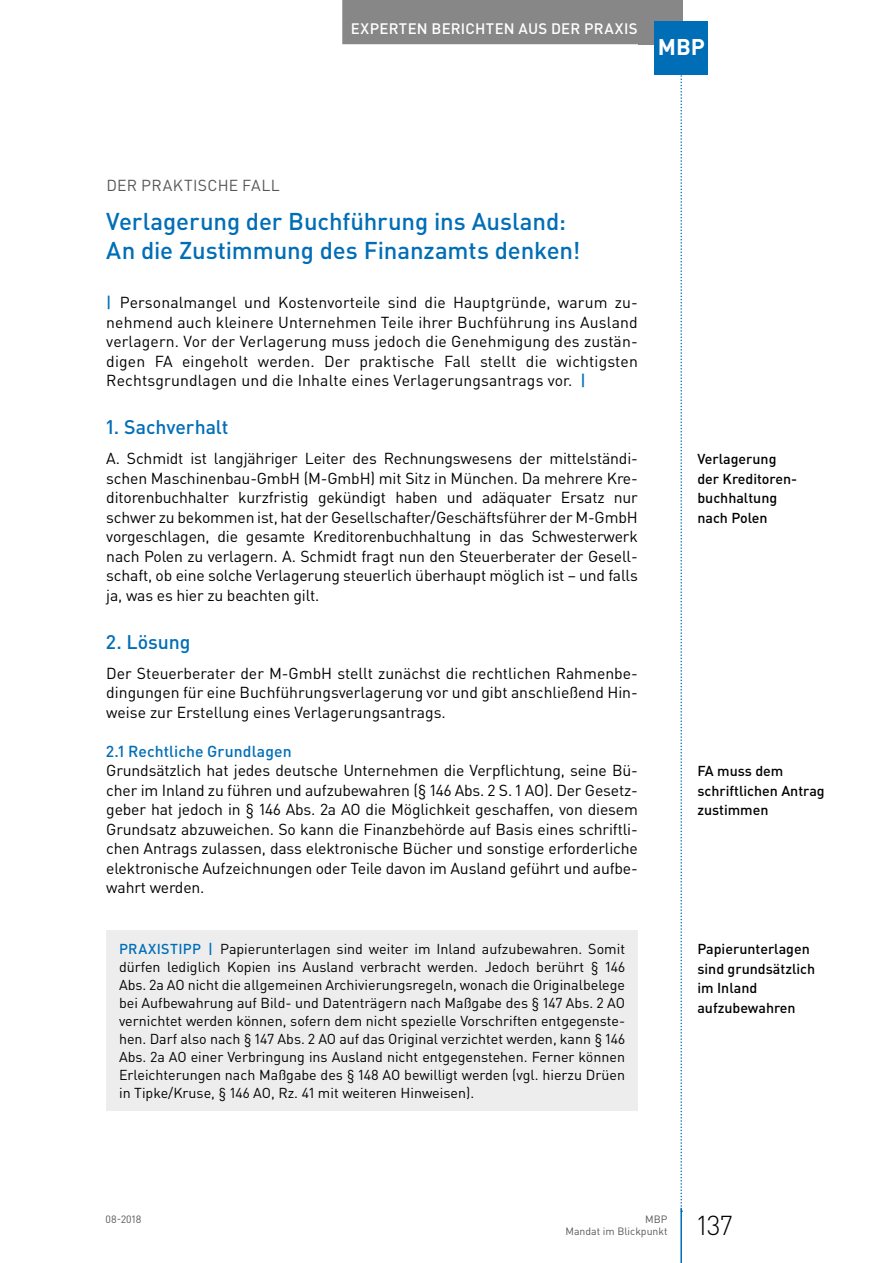
<style>
.page{position:relative;width:893px;height:1263px;background:#fff}
.page>*{position:absolute;margin:0;border:0;box-sizing:border-box;transform-origin:0 0}
.t1{font:300 27px "DIN Pro";color:#000}
.t2{font:500 24px/28.5px "DIN Pro";letter-spacing:-.005em;color:#006eb7}
.t3{font:700 22.5px "DIN Pro";color:#fff}
.t4{font:500 19.5px "DIN Pro";letter-spacing:-.005em;color:#006eb7}
.t5{font:15.75px/19.5px "DIN Pro";letter-spacing:-.01em;color:#000;text-align:justify}
.t6{font:500 15.75px "DIN Pro";letter-spacing:.005em;color:#006eb7}
.t7{font:15.75px "DIN Pro";letter-spacing:.025em;color:#575756}
.t8{font:500 15px "DIN Pro";letter-spacing:.025em;color:#fff}
.t9{font:14.25px/18px "DIN Pro";color:#000;text-align:justify}
.t10{font:500 14.25px/19.5px "DIN Pro";color:#000}
.t11{font:500 14.25px "DIN Pro";color:#006eb7}
.t12{font:10.5px/12.8px "DIN Pro";color:#575756;text-align:right}
.s1{font-weight:500;color:#006eb7}
</style>
<div class="page">
<svg style="left:680px;top:74px;width:2px;height:1134px"></svg>
<div style="left:638px;top:0;width:44px;height:44px;background:#878787"></div>
<hr style="left:680px;top:1208px;width:2px;height:55px;background:#006eb7">
<div style="left:342px;top:0;width:304px;height:44px;background:#878787"></div>
<div style="left:655px;top:21px;width:53px;height:53px;background:#006eb7"></div>
<div style="left:106px;top:930px;width:532px;height:180px;background:#ededed"></div>
<p class="t8" style="left:351px;top:18px;width:288px">Experten berichten aus der Praxis</p>
<h3 class="t3" style="left:658px;top:32px;width:49px">MBP</h3>
<p class="t7" style="left:106px;top:175px;width:175px">DER PRAKTISCHE FALL</p>
<h2 class="t2" style="left:106px;top:206px;width:476px">Verlagerung der Buchführung ins Ausland:<br>An die Zustimmung des Finanzamts denken!</h2>
<p class="t5" style="left:106px;top:292px;width:533px"><span class="s1">|</span> Personalmangel und Kostenvorteile sind die Hauptgründe, warum zu&shy;nehmend auch kleinere Unternehmen Teile ihrer Buchführung ins Ausland verlagern. Vor der Verlagerung muss jedoch die Genehmigung des zustän&shy;digen FA eingeholt werden. Der praktische Fall stellt die wichtigsten Rechtsgrundlagen und die Inhalte eines Verlagerungsantrags vor. <span class="s1">|</span></p>
<p class="t4" style="left:106px;top:414px;width:124px">1. Sachverhalt</p>
<p class="t5" style="left:106px;top:448px;width:533px">A. Schmidt ist langjähriger Leiter des Rechnungswesens der mittelständi&shy;schen Maschinenbau-GmbH (M-GmbH) mit Sitz in München. Da mehrere Kre&shy;ditorenbuchhalter kurzfristig gekündigt haben und adäquater Ersatz nur schwer zu bekommen ist, hat der Gesellschafter/Geschäftsführer der M-GmbH vorgeschlagen, die gesamte Kreditorenbuchhaltung in das Schwesterwerk nach Polen zu verlagern. A. Schmidt fragt nun den Steuerberater der Gesell&shy;schaft, ob eine solche Verlagerung steuerlich überhaupt möglich ist – und falls ja, was es hier zu beachten gilt.</p>
<p class="t4" style="left:106px;top:629px;width:86px">2. Lösung</p>
<p class="t5" style="left:106px;top:663px;width:533px">Der Steuerberater der M-GmbH stellt zunächst die rechtlichen Rahmenbe&shy;dingungen für eine Buchführungsverlagerung vor und gibt anschließend Hin&shy;weise zur Erstellung eines Verlagerungsantrags.</p>
<p class="t6" style="left:106px;top:740px;width:187px">2.1 Rechtliche Grundlagen</p>
<p class="t5" style="left:106px;top:760px;width:533px">Grundsätzlich hat jedes deutsche Unternehmen die Verpflichtung, seine Bü&shy;cher im Inland zu führen und aufzubewahren (§ 146 Abs. 2 S. 1 AO). Der Gesetz&shy;geber hat jedoch in § 146 Abs. 2a AO die Möglichkeit geschaffen, von diesem Grundsatz abzuweichen. So kann die Finanzbehörde auf Basis eines schriftli&shy;chen Antrags zulassen, dass elektronische Bücher und sonstige erforderliche elektronische Aufzeichnungen oder Teile davon im Ausland geführt und aufbe&shy;wahrt werden.</p>
<p class="t9" style="left:119px;top:939px;width:508px;text-indent:89px"><span class="s1">|</span> Papierunterlagen sind weiter im Inland aufzubewahren. Somit dürfen lediglich Kopien ins Ausland verbracht werden. Jedoch berührt § 146<br>Abs. 2a AO nicht die allgemeinen Archivierungsregeln, wonach die Originalbelege bei Aufbewahrung auf Bild- und Datenträgern nach Maßgabe des § 147 Abs. 2 AO vernichtet werden können, sofern dem nicht spezielle Vorschriften entgegenste&shy;hen. Darf also nach § 147 Abs. 2 AO auf das Original verzichtet werden, kann § 146<br>Abs. 2a AO einer Verbringung ins Ausland nicht entgegenstehen. Ferner können Erleichterungen nach Maßgabe des § 148 AO bewilligt werden (vgl. hierzu Drüen in Tipke/Kruse, § 146 AO, Rz. 41 mit weiteren Hinweisen).</p>
<p class="t11" style="left:119px;top:939px;width:9px">PRAXI</p>
<p class="t11" style="left:161px;top:939px;width:8px">STIPP</p>
<p class="t10" style="left:697px;top:449px;width:101px">Verlagerung der Kreditoren&shy;buchhaltung nach Polen</p>
<p class="t10" style="left:697px;top:761px;width:129px">FA muss dem schriftlichen Antrag zustimmen</p>
<p class="t10" style="left:697px;top:939px;width:119px">Papierunterlagen sind grundsätzlich im Inland aufzubewahren</p>
<p class="t12" style="left:106px;top:1212px;width:37px">08-2018</p>
<p class="t12" style="left:566px;top:1212px;width:104px">MBP<br>Mandat im Blickpunkt</p>
<h1 class="t1" style="left:697px;top:1207px;width:37px">137</h1>
</div>
